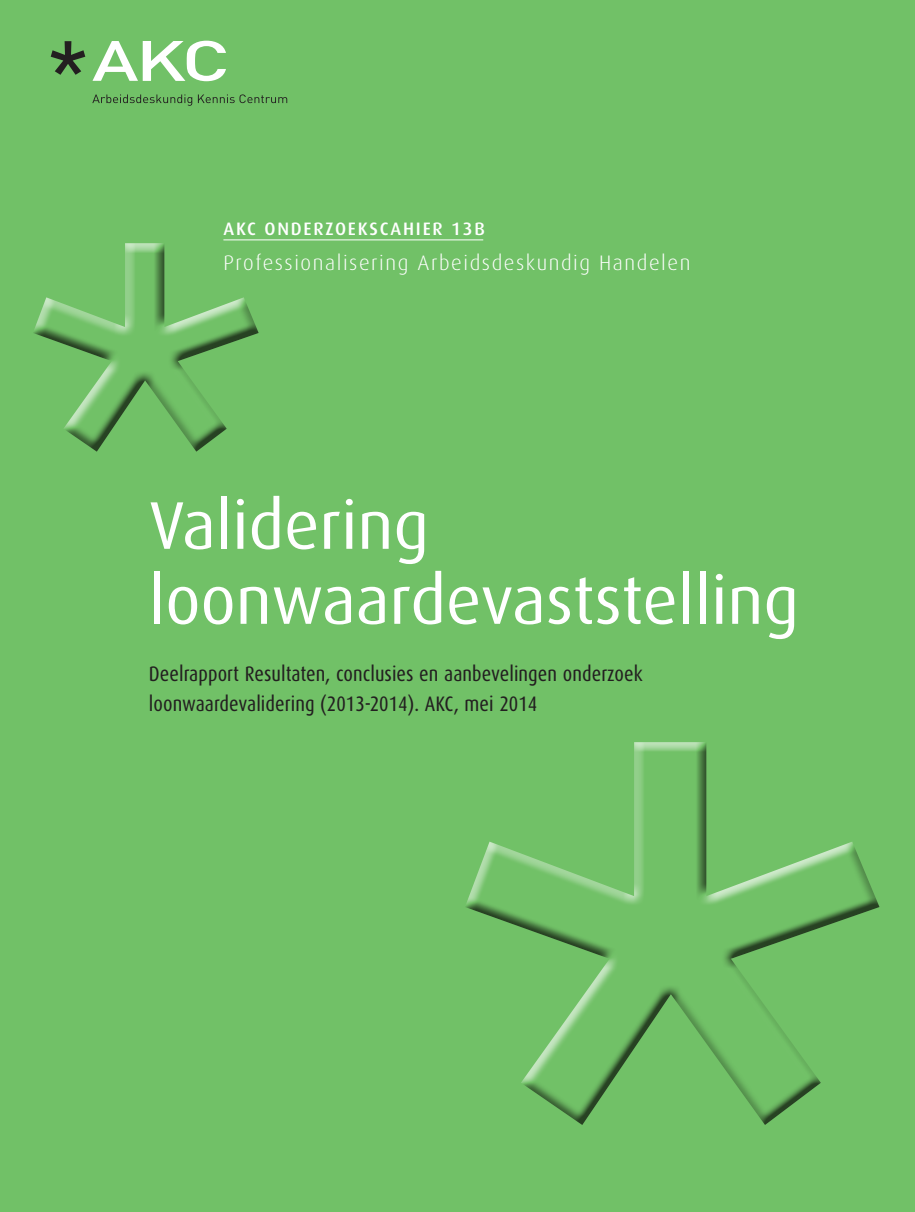
<style>
.page{position:relative;width:915px;height:1212px;background:#fff}
.page>*{position:absolute;margin:0;border:0;box-sizing:border-box;transform-origin:0 0}
.t1{font:67.5px/75px "Dax";color:#fff}
.t2{font:21px/30px "Dax Condensed";letter-spacing:.005em;color:#231f20}
.t3{font:300 21px "Dax";letter-spacing:.075em;color:#fff}
.t4{font:500 18px "Dax";letter-spacing:.1em;color:#fff}
</style>
<div class="page">
<div style="left:0;top:0;width:914px;height:1212px;background:#71c167"></div>
<div style="left:462px;top:739px;width:417px;height:387px;background:#231f20;opacity:.75"></div>
<div style="left:30px;top:241px;width:230px;height:211px;background:#231f20;opacity:.75"></div>
<hr style="left:223px;top:239px;width:260px;height:1px;background:#fff">
<svg style="left:51px;top:41px;width:34px;height:34px"></svg>
<svg style="left:92px;top:94px;width:100px;height:12px"></svg>
<svg style="left:198px;top:94px;width:89px;height:9px"></svg>
<svg style="left:92px;top:41px;width:134px;height:40px"></svg>
<p class="t4" style="left:223px;top:219px;width:263px">AKC ONDERZOEKSCAHIER 13B</p>
<p class="t3" style="left:223px;top:251px;width:468px">Professionalisering Arbeidsdeskundig Handelen</p>
<h1 class="t1" style="left:149px;top:489px;width:651px">Validering loonwaardevaststelling</h1>
<p class="t2" style="left:149px;top:659px;width:495px">Deelrapport Resultaten, conclusies en aanbevelingen onderzoek loonwaardevalidering (2013-2014). AKC, mei 2014</p>
</div>
